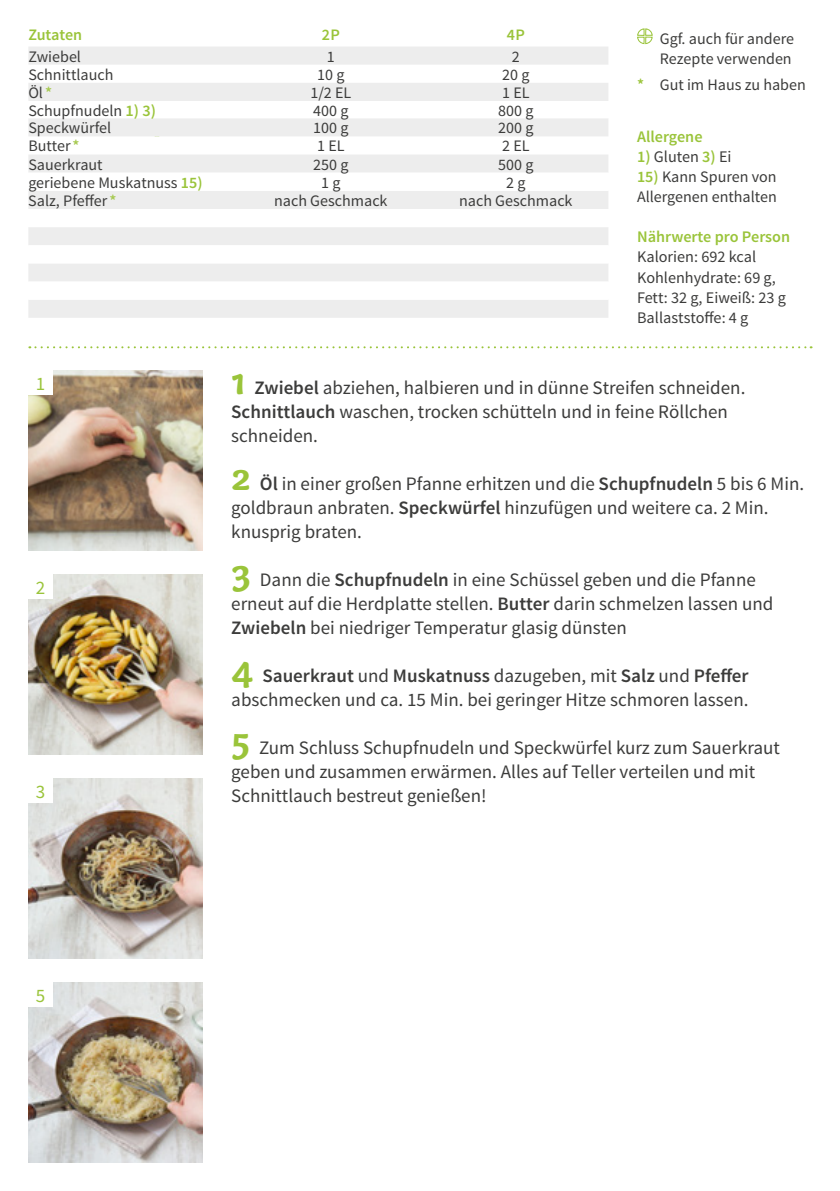
<style>
.page{position:relative;width:840px;height:1191px;background:#fff}
.page>*{position:absolute;margin:0;border:0;box-sizing:border-box;transform-origin:0 0}
.t1{font:19px/24px "Source Sans Pro";color:#3c3c3b}
.t2{font:19px "Source Sans Pro";color:#9ac43a}
.t3{font:16.2px/20.2px "Source Sans Pro";color:#3c3c3b}
.t4{font:600 16.2px "Source Sans Pro";color:#9ac43a}
.t5{font:16px/20px "Source Sans Pro";color:#3c3c3b}
.t6{font:600 16px "Source Sans Pro";color:#9ac43a}
.s1{font-weight:600;color:#a6c94f}
.s2{font-weight:600;font-size:16.2px;color:#9ac43a}
.s3{font-weight:600;color:#9ac43a}
.s4{font-family:"Capucine Basic";font-weight:700;font-size:40px;color:#9ac43a}
.s5{font-weight:600}
</style>
<div class="page">
<img style="left:28px;top:982px;width:175px;height:180px">
<img style="left:28px;top:778px;width:175px;height:180px">
<img style="left:28px;top:574px;width:175px;height:180px">
<img style="left:28px;top:370px;width:175px;height:180px">
<svg style="left:29px;top:346px;width:782px;height:2px"></svg>
<div style="left:28px;top:982px;width:24px;height:24px;background:#fff"></div>
<div style="left:28px;top:778px;width:24px;height:24px;background:#fff"></div>
<div style="left:28px;top:574px;width:24px;height:24px;background:#fff"></div>
<div style="left:28px;top:370px;width:24px;height:24px;background:#fff"></div>
<svg style="left:637px;top:28px;width:16px;height:17px"></svg>
<svg style="left:28px;top:47px;width:580px;height:54px;fill:#ededed"></svg>
<svg style="left:28px;top:118px;width:580px;height:200px;fill:#f3f3f3"></svg>
<p class="t6" style="left:28px;top:25px;width:55px">Zutaten</p>
<p class="t6" style="left:322px;top:25px;width:19px">2P</p>
<p class="t6" style="left:506px;top:25px;width:19px">4P</p>
<p class="t5" style="left:28px;top:47px;width:54px">Zwiebel</p>
<p class="t5" style="left:327px;top:47px;width:9px">1</p>
<p class="t5" style="left:511px;top:47px;width:9px">2</p>
<p class="t5" style="left:28px;top:65px;width:87px">Schnittlauch</p>
<p class="t5" style="left:317px;top:65px;width:29px">10 g</p>
<p class="t5" style="left:502px;top:65px;width:29px">20 g</p>
<p class="t5" style="left:28px;top:83px;width:25px">Öl<span class="s1">*</span></p>
<p class="t5" style="left:310px;top:83px;width:42px">1/2 EL</p>
<p class="t5" style="left:502px;top:83px;width:29px">1 EL</p>
<p class="t5" style="left:28px;top:101px;width:129px">Schupfnudeln <span class="s2">1) 3)</span></p>
<p class="t5" style="left:313px;top:101px;width:37px">400 g</p>
<p class="t5" style="left:498px;top:101px;width:37px">800 g</p>
<p class="t5" style="left:28px;top:118px;width:84px">Speckwürfel</p>
<p class="t5" style="left:313px;top:118px;width:37px">100 g</p>
<p class="t5" style="left:498px;top:118px;width:37px">200 g</p>
<p class="t5" style="left:28px;top:136px;width:53px">Butter <span class="s1">*</span></p>
<p class="t5" style="left:317px;top:136px;width:29px">1 EL</p>
<p class="t5" style="left:502px;top:136px;width:29px">2 EL</p>
<p class="t5" style="left:28px;top:155px;width:76px">Sauerkraut</p>
<p class="t5" style="left:313px;top:155px;width:37px">250 g</p>
<p class="t5" style="left:498px;top:155px;width:37px">500 g</p>
<p class="t5" style="left:28px;top:173px;width:176px">geriebene Muskatnuss <span class="s3">15)</span></p>
<p class="t5" style="left:321px;top:173px;width:21px">1 g</p>
<p class="t5" style="left:506px;top:173px;width:21px">2 g</p>
<p class="t5" style="left:28px;top:191px;width:90px">Salz, Pfeffer <span class="s1">*</span></p>
<p class="t5" style="left:274px;top:191px;width:115px">nach Geschmack</p>
<p class="t5" style="left:459px;top:191px;width:115px">nach Geschmack</p>
<p class="t5" style="left:659px;top:29px;width:136px">Ggf. auch für andere<br>Rezepte verwenden</p>
<p class="t5" style="left:636px;top:75px;width:170px"><span class="s3">*</span> Gut im Haus zu haben</p>
<p class="t4" style="left:636px;top:126px;width:67px">Allergene</p>
<p class="t3" style="left:636px;top:147px;width:96px"><span class="s3">1)</span> Gluten <span class="s3">3)</span> Ei</p>
<p class="t5" style="left:636px;top:167px;width:141px"><span class="s3">15)</span> Kann Spuren von<br>Allergenen enthalten</p>
<p class="t4" style="left:636px;top:227px;width:154px">Nährwerte pro Person</p>
<p class="t3" style="left:636px;top:247px;width:150px">Kalorien: 692 kcal<br>Kohlenhydrate: 69 g,<br>Fett: 32 g, Eiweiß: 23 g<br>Ballaststoffe: 4 g</p>
<p class="t2" style="left:36px;top:371px;width:11px">1</p>
<p class="t1" style="left:231px;top:376px;width:515px"><span class="s4">1</span> <span class="s5">Zwiebel</span> abziehen, halbieren und in dünne Streifen schneiden.<br><span class="s5">Schnittlauch</span> waschen, trocken schütteln und in feine Röllchen schneiden.</p>
<p class="t1" style="left:231px;top:472px;width:574px"><span class="s4">2</span> <span class="s5">Öl</span> in einer großen Pfanne erhitzen und die <span class="s5">Schupfnudeln</span> 5 bis 6 Min. goldbraun anbraten. <span class="s5">Speckwürfel</span> hinzufügen und weitere ca. 2 Min. knusprig braten.</p>
<p class="t1" style="left:231px;top:568px;width:543px"><span class="s4">3</span> Dann die <span class="s5">Schupfnudeln</span> in eine Schüssel geben und die Pfanne erneut auf die Herdplatte stellen. <span class="s5">Butter</span> darin schmelzen lassen und<br><span class="s5">Zwiebeln</span> bei niedriger Temperatur glasig dünsten</p>
<p class="t1" style="left:231px;top:664px;width:518px"><span class="s4">4</span> <span class="s5">Sauerkraut</span> und <span class="s5">Muskatnuss</span> dazugeben, mit <span class="s5">Salz</span> und <span class="s5">Pfeffer </span>abschmecken und ca. 15 Min. bei geringer Hitze schmoren lassen.</p>
<p class="t1" style="left:231px;top:736px;width:550px"><span class="s4">5</span> Zum Schluss Schupfnudeln und Speckwürfel kurz zum Sauerkraut geben und zusammen erwärmen. Alles auf Teller verteilen und mit<br>Schnittlauch bestreut genießen!</p>
<p class="t2" style="left:36px;top:575px;width:11px">2</p>
<p class="t2" style="left:36px;top:779px;width:11px">3</p>
<p class="t2" style="left:36px;top:983px;width:11px">5</p>
</div>
